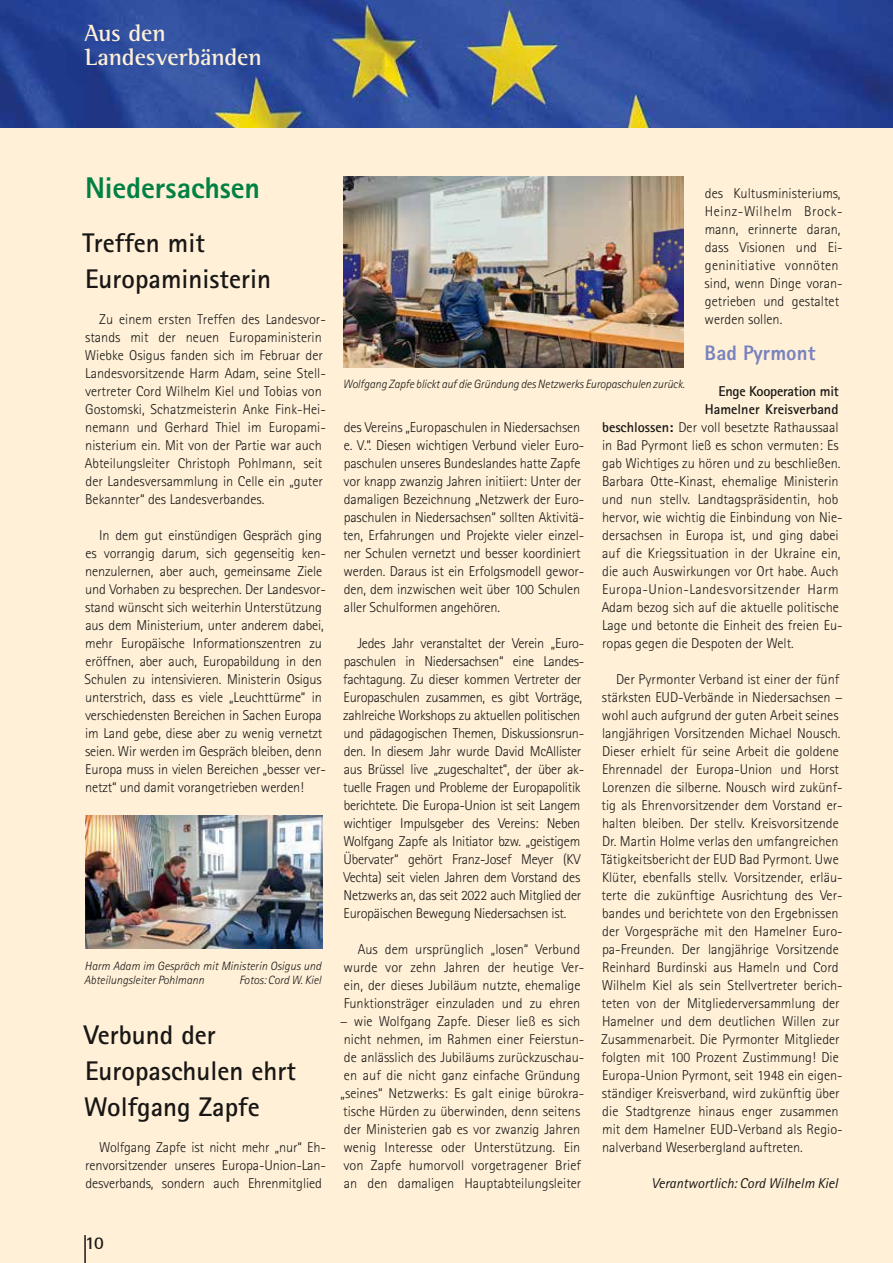
<style>
.page{position:relative;width:893px;height:1263px;background:#fff0d7}
.page>*{position:absolute;margin:0;border:0;box-sizing:border-box;transform-origin:0 0}
.t1{font:800 30px "Rotis Sans Serif Std";letter-spacing:-.005em;color:#008143}
.t2{font:700 27px/36px "Rotis Sans Serif Std";color:#181716}
.t3{font:700 24px/24px "Rotis Semi Serif Std";letter-spacing:-.005em;color:#fff0d7}
.t4{font:800 21px "Rotis Sans Serif Std";color:#7882be}
.t5{font:700 18px "Rotis Sans Serif";color:#181716}
.t6{font:300 14.25px/18px "Rotis Sans Serif Std";color:#181716}
.t7{font:300 14.25px/18px "Rotis Sans Serif Std";letter-spacing:-.02em;color:#181716}
.t8{font:300 14.25px "Rotis Sans Serif Std";letter-spacing:.03em;color:#181716}
.t9{font:italic 14.25px "Rotis Sans Serif Std";color:#181716}
.t10{font:700 14.25px "Rotis Sans Serif Std";color:#181716}
.t11{font:700 14.25px "Rotis Sans Serif Std";letter-spacing:-.02em;color:#181716}
.t12{font:italic 300 12px/14.4px "Rotis Sans Serif Std";color:#181716}
.s1{font-weight:700}
</style>
<div class="page">
<img style="left:0;top:0;width:893px;height:128px">
<hr style="left:84px;top:1235px;width:2px;height:28px;background:#181716">
<img style="left:343px;top:177px;width:340px;height:190px">
<img style="left:85px;top:815px;width:237px;height:133px">
<h3 class="t3" style="left:84px;top:21px;width:179px">Aus den<br>Landesverbänden</h3>
<h1 class="t1" style="left:85px;top:169px;width:176px">Niedersachsen</h1>
<h2 class="t2" style="left:82px;top:224px;width:190px">Treffen mit<br>Europaministerin</h2>
<p class="t6" style="left:85px;top:310px;width:243px;text-indent:14px">Zu einem ersten Treffen des Landesvor&shy;stands mit der neuen Europaministerin Wiebke Osigus fanden sich im Februar der Landesvorsitzende Harm Adam, seine Stell&shy;vertreter Cord Wilhelm Kiel und Tobias von Gostomski, Schatzmeisterin Anke Fink-Hei&shy;nemann und Gerhard Thiel im Europami&shy;nisterium ein. Mit von der Partie war auch Abteilungsleiter Christoph Pohlmann, seit der Landesversammlung in Celle ein „guter Bekannter“ des Landesverbandes.</p>
<p class="t6" style="left:85px;top:526px;width:243px;text-indent:15px">In dem gut einstündigen Gespräch ging es vorrangig darum, sich gegenseitig ken&shy;nenzulernen, aber auch, gemeinsame Ziele und Vorhaben zu besprechen. Der Landesvor&shy;stand wünscht sich weiterhin Unterstützung aus dem Ministerium, unter anderem dabei, mehr Europäische Informationszentren zu eröffnen, aber auch, Europabildung in den Schulen zu intensivieren. Ministerin Osigus unterstrich, dass es viele „Leuchttürme“ in verschiedensten Bereichen in Sachen Europa im Land gebe, diese aber zu wenig vernetzt seien. Wir werden im Gespräch bleiben, denn Europa muss in vielen Bereichen „besser ver&shy;netzt“ und damit vorangetrieben werden!</p>
<p class="t12" style="left:84px;top:959px;width:239px">Harm Adam im Gespräch mit Ministerin Osigus und<br>Abteilungsleiter Pohlmann</p>
<p class="t12" style="left:239px;top:973px;width:83px">Fotos: Cord W. Kiel</p>
<h2 class="t2" style="left:84px;top:1016px;width:214px">Verbund der<br>Europaschulen ehrt<br>Wolfgang Zapfe</h2>
<p class="t6" style="left:85px;top:1138px;width:242px;text-align:justify;text-indent:14px">Wolfgang Zapfe ist nicht mehr „nur“ Eh&shy;renvorsitzender unseres Europa-Union-Lan&shy;desverbands, sondern auch Ehrenmitglied</p>
<p class="t6" style="left:704px;top:184px;width:140px">des Kultusministeriums,<br>Heinz-Wilhelm Brock&shy;mann, erinnerte daran, dass Visionen und Ei&shy;geninitiative vonnöten sind, wenn Dinge voran&shy;getrieben und gestaltet werden sollen.</p>
<h3 class="t4" style="left:705px;top:340px;width:112px">Bad Pyrmont</h3>
<p class="t11" style="left:719px;top:382px;width:122px">Enge Kooperation mit</p>
<p class="t10" style="left:705px;top:400px;width:135px">Hamelner Kreisverband</p>
<p class="t6" style="left:602px;top:418px;width:238px"><span class="s1">beschlossen:</span> Der voll besetzte Rathaussaal</p>
<p class="t6" style="left:602px;top:436px;width:238px">in Bad Pyrmont ließ es schon vermuten: Es</p>
<p class="t6" style="left:602px;top:454px;width:240px">gab Wichtiges zu hören und zu beschließen.</p>
<p class="t6" style="left:602px;top:472px;width:238px">Barbara Otte-Kinast, ehemalige Ministerin</p>
<p class="t6" style="left:602px;top:490px;width:238px">und nun stellv. Landtagspräsidentin, hob</p>
<p class="t6" style="left:602px;top:508px;width:242px">hervor, wie wichtig die Einbindung von Nie-</p>
<p class="t6" style="left:602px;top:526px;width:238px">dersachsen in Europa ist, und ging dabei</p>
<p class="t6" style="left:602px;top:544px;width:240px">auf die Kriegssituation in der Ukraine ein,</p>
<p class="t6" style="left:602px;top:562px;width:238px">die auch Auswirkungen vor Ort habe. Auch</p>
<p class="t8" style="left:602px;top:581px;width:238px">Europa-Union-Landesvorsitzender Harm</p>
<p class="t6" style="left:602px;top:598px;width:239px">Adam bezog sich auf die aktuelle politische</p>
<p class="t6" style="left:602px;top:616px;width:242px">Lage und betonte die Einheit des freien Eu-</p>
<p class="t6" style="left:602px;top:634px;width:193px">ropas gegen die Despoten der Welt.</p>
<p class="t6" style="left:601px;top:670px;width:243px;text-indent:15px">Der Pyrmonter Verband ist einer der fünf stärksten EUD-Verbände in Niedersachsen − wohl auch aufgrund der guten Arbeit seines langjährigen Vorsitzenden Michael Nousch.<br>Dieser erhielt für seine Arbeit die goldene Ehrennadel der Europa-Union und Horst Lorenzen die silberne. Nousch wird zukünf&shy;tig als Ehrenvorsitzender dem Vorstand er&shy;halten bleiben. Der stellv. Kreisvorsitzende Dr. Martin Holme verlas den umfangreichen Tätigkeitsbericht der EUD Bad Pyrmont. Uwe Klüter, ebenfalls stellv. Vorsitzender, erläu&shy;terte die zukünftige Ausrichtung des Ver&shy;bandes und berichtete von den Ergebnissen der Vorgespräche mit den Hamelner Euro&shy;pa-Freunden. Der langjährige Vorsitzende Reinhard Burdinski aus Hameln und Cord Wilhelm Kiel als sein Stellvertreter berich&shy;teten von der Mitgliederversammlung der Hamelner und dem deutlichen Willen zur Zusammenarbeit. Die Pyrmonter Mitglieder folgten mit 100 Prozent Zustimmung! Die Europa-Union Pyrmont, seit 1948 ein eigen&shy;ständiger Kreisverband, wird zukünftig über die Stadtgrenze hinaus enger zusammen mit dem Hamelner EUD-Verband als Regio&shy;nalverband Weserbergland auftreten.</p>
<p class="t9" style="left:651px;top:1175px;width:188px">Verantwortlich: Cord Wilhelm Kiel</p>
<p class="t12" style="left:343px;top:377px;width:343px">Wolfgang Zapfe blickt auf die Gründung des Netzwerks Europaschulen zurück.</p>
<p class="t6" style="left:343px;top:418px;width:243px">des Vereins „Europaschulen in Niedersachsen e. V.“. Diesen wichtigen Verbund vieler Euro&shy;paschulen unseres Bundeslandes hatte Zapfe vor knapp zwanzig Jahren initiiert: Unter der damaligen Bezeichnung „Netzwerk der Euro&shy;paschulen in Niedersachsen“ sollten Aktivitä&shy;ten, Erfahrungen und Projekte vieler einzel&shy;ner Schulen vernetzt und besser koordiniert werden. Daraus ist ein Erfolgsmodell gewor&shy;den, dem inzwischen weit über 100 Schulen aller Schulformen angehören.</p>
<p class="t7" style="left:343px;top:634px;width:243px;text-indent:14px">Jedes Jahr veranstaltet der Verein „Euro&shy;paschulen in Niedersachsen“ eine Landes&shy;fachtagung. Zu dieser kommen Vertreter der Europaschulen zusammen, es gibt Vorträge, zahlreiche Workshops zu aktuellen politischen und pädagogischen Themen, Diskussionsrun&shy;den. In diesem Jahr wurde David McAllister aus Brüssel live „zugeschaltet“, der über ak&shy;tuelle Fragen und Probleme der Europapolitik berichtete. Die Europa-Union ist seit Langem wichtiger Impulsgeber des Vereins: Neben Wolfgang Zapfe als Initiator bzw. „geistigem Übervater“ gehört Franz-Josef Meyer (KV Vechta) seit vielen Jahren dem Vorstand des Netzwerks an, das seit 2022 auch Mitglied der Europäischen Bewegung Niedersachsen ist.</p>
<p class="t6" style="left:340px;top:940px;width:246px;text-align:right">Aus dem ursprünglich „losen“ Verbund wurde vor zehn Jahren der heutige Ver&shy;ein, der dieses Jubiläum nutzte, ehemalige Funktionsträger einzuladen und zu ehren − wie Wolfgang Zapfe. Dieser ließ es sich nicht nehmen, im Rahmen einer Feierstun&shy;de anlässlich des Jubiläums zurückzuschau&shy;en auf die nicht ganz einfache Gründung „seines“ Netzwerks: Es galt einige bürokra&shy;tische Hürden zu überwinden, denn seitens der Ministerien gab es vor zwanzig Jahren wenig Interesse oder Unterstützung. Ein von Zapfe humorvoll vorgetragener Brief an den damaligen Hauptabteilungsleiter</p>
<p class="t5" style="left:85px;top:1232px;width:20px">10</p>
</div>
